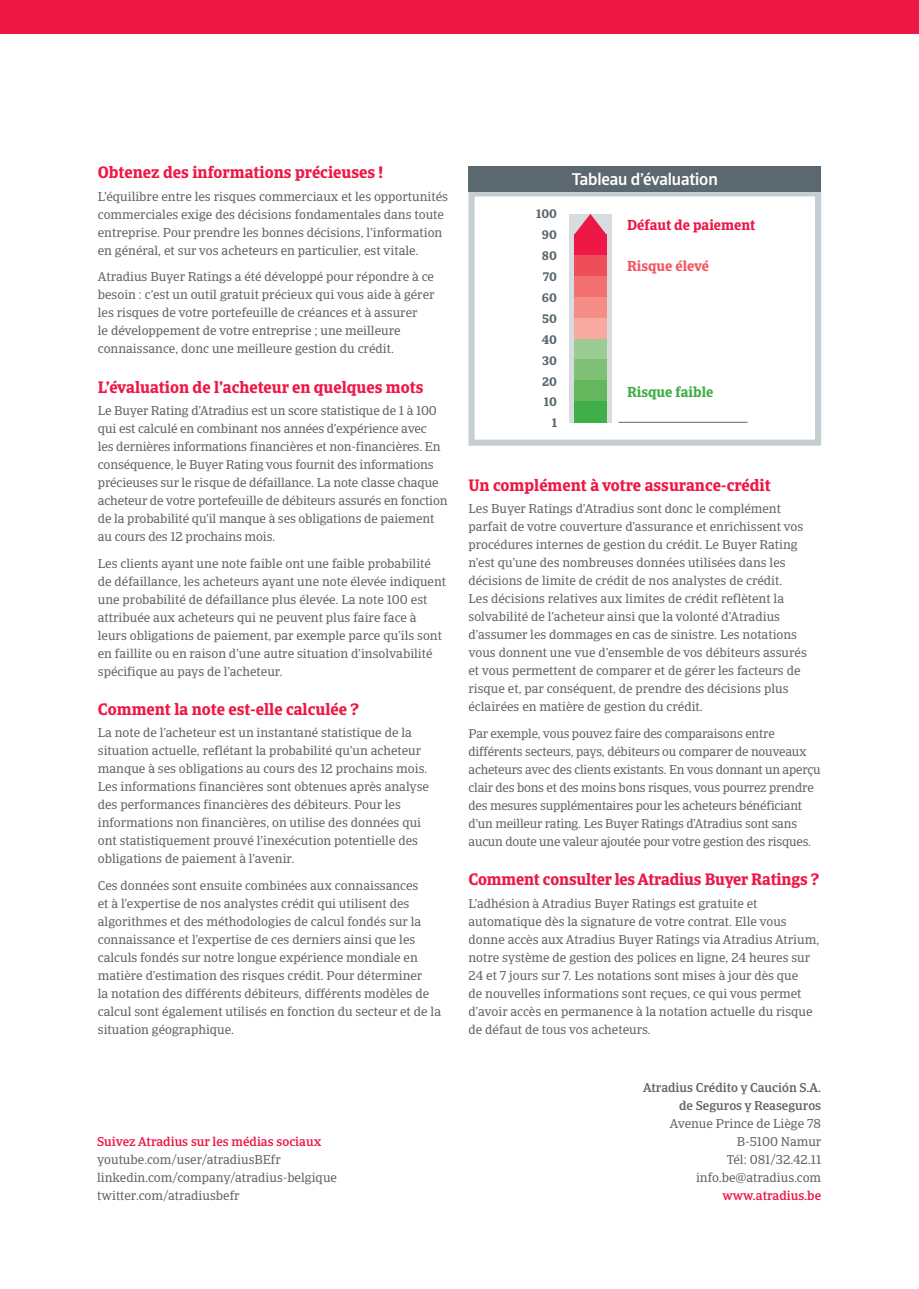
<style>
.page{position:relative;width:919px;height:1289px;background:#fff}
.page>*{position:absolute;margin:0;border:0;box-sizing:border-box;transform-origin:0 0}
.t1{font:500 16.8px "Catalana Sans";letter-spacing:-.01em;color:#fff}
.t2{font:700 16.5px "Catalana";color:#ed1845}
.t3{font:700 14.4px "Catalana";color:#ed1845}
.t4{font:700 14.4px "Catalana";color:#40ae49}
.t5{font:700 14.4px "Catalana";color:#f0595f}
.t6{font:12.75px/18px "Catalana";color:#636366}
.t7{font:500 12.75px "Catalana";color:#ed1845}
.t8{font:500 12.75px/18px "Catalana";color:#636366;text-align:right}
.t9{font:700 12.3px/20.9px "Catalana";color:#5b686f;text-align:right}
</style>
<div class="page">
<div style="left:0;top:0;width:918px;height:34px;background:#ed1845"></div>
<div style="left:468px;top:190px;width:353px;height:255px;border:6px solid #c5cdd1"></div>
<div style="left:468px;top:166px;width:353px;height:25px;background:#5b686f"></div>
<div style="left:569px;top:214px;width:42px;height:209px;background:#d7dce0"></div>
<div style="left:574px;top:234px;width:32px;height:21px;background:#ed1845"></div>
<div style="left:574px;top:255px;width:32px;height:21px;background:#ef4d59"></div>
<div style="left:574px;top:276px;width:32px;height:21px;background:#f2706d"></div>
<div style="left:574px;top:297px;width:32px;height:21px;background:#f48d86"></div>
<div style="left:574px;top:318px;width:32px;height:21px;background:#f8aaa1"></div>
<div style="left:574px;top:339px;width:32px;height:21px;background:#9bcc91"></div>
<div style="left:574px;top:360px;width:32px;height:21px;background:#7fc077"></div>
<div style="left:574px;top:381px;width:32px;height:21px;background:#65b75d"></div>
<div style="left:574px;top:402px;width:32px;height:21px;background:#40ae49"></div>
<svg style="left:575px;top:214px;width:31px;height:20px"></svg>
<hr style="left:618px;top:422px;width:129px;height:1px;background:#5b686f">
<p class="t2" style="left:98px;top:162px;width:287px">Obtenez des informations précieuses !</p>
<p class="t6" style="left:98px;top:187px;width:351px">L’équilibre entre les risques commerciaux et les opportunités commerciales exige des décisions fondamentales dans toute entreprise. Pour prendre les bonnes décisions, l’information en général, et sur vos acheteurs en particulier, est vitale.</p>
<p class="t6" style="left:98px;top:268px;width:338px">Atradius Buyer Ratings a été développé pour répondre à ce besoin : c’est un outil gratuit précieux qui vous aide à gérer les risques de votre portefeuille de créances et à assurer<br>le développement de votre entreprise ; une meilleure connaissance, donc une meilleure gestion du crédit.</p>
<p class="t2" style="left:98px;top:377px;width:327px">L’évaluation de l’acheteur en quelques mots</p>
<p class="t6" style="left:98px;top:401px;width:351px">Le Buyer Rating d’Atradius est un score statistique de 1 à 100 qui est calculé en combinant nos années d’expérience avec<br>les dernières informations financières et non-financières. En conséquence, le Buyer Rating vous fournit des informations précieuses sur le risque de défaillance. La note classe chaque acheteur de votre portefeuille de débiteurs assurés en fonction de la probabilité qu’il manque à ses obligations de paiement au cours des 12 prochains mois.</p>
<p class="t6" style="left:98px;top:554px;width:350px">Les clients ayant une note faible ont une faible probabilité de défaillance, les acheteurs ayant une note élevée indiquent une probabilité de défaillance plus élevée. La note 100 est attribuée aux acheteurs qui ne peuvent plus faire face à leurs obligations de paiement, par exemple parce qu’ils sont en faillite ou en raison d’une autre situation d’insolvabilité spécifique au pays de l’acheteur.</p>
<p class="t2" style="left:98px;top:699px;width:263px">Comment la note est-elle calculée ?</p>
<p class="t6" style="left:98px;top:724px;width:332px">La note de l’acheteur est un instantané statistique de la situation actuelle, reflétant la probabilité qu’un acheteur manque à ses obligations au cours des 12 prochains mois.<br>Les informations financières sont obtenues après analyse des performances financières des débiteurs. Pour les informations non financières, on utilise des données qui ont statistiquement prouvé l’inexécution potentielle des obligations de paiement à l’avenir.</p>
<p class="t6" style="left:98px;top:876px;width:345px">Ces données sont ensuite combinées aux connaissances<br>et à l’expertise de nos analystes crédit qui utilisent des algorithmes et des méthodologies de calcul fondés sur la connaissance et l’expertise de ces derniers ainsi que les calculs fondés sur notre longue expérience mondiale en matière d’estimation des risques crédit. Pour déterminer<br>la notation des différents débiteurs, différents modèles de calcul sont également utilisés en fonction du secteur et de la situation géographique.</p>
<p class="t7" style="left:97px;top:1133px;width:225px">Suivez Atradius sur les médias sociaux</p>
<p class="t6" style="left:97px;top:1150px;width:241px">youtube.com/user/atradiusBEfr linkedin.com/company/atradius-belgique twitter.com/atradiusbefr</p>
<p class="t9" style="left:536px;top:204px;width:22px">100<br>90<br>80<br>70<br>60<br>50<br>40<br>30<br>20<br>10<br>1</p>
<h1 class="t1" style="left:571px;top:169px;width:147px">Tableau d’évaluation</h1>
<p class="t3" style="left:627px;top:216px;width:130px">Défaut de paiement</p>
<p class="t5" style="left:627px;top:257px;width:83px">Risque élevé</p>
<p class="t4" style="left:627px;top:383px;width:88px">Risque faible</p>
<p class="t2" style="left:468px;top:475px;width:304px">Un complément à votre assurance-crédit</p>
<p class="t6" style="left:468px;top:500px;width:340px">Les Buyer Ratings d’Atradius sont donc le complément parfait de votre couverture d’assurance et enrichissent vos procédures internes de gestion du crédit. Le Buyer Rating n’est qu’une des nombreuses données utilisées dans les décisions de limite de crédit de nos analystes de crédit.<br>Les décisions relatives aux limites de crédit reflètent la solvabilité de l’acheteur ainsi que la volonté d’Atradius d’assumer les dommages en cas de sinistre. Les notations vous donnent une vue d’ensemble de vos débiteurs assurés et vous permettent de comparer et de gérer les facteurs de risque et, par conséquent, de prendre des décisions plus éclairées en matière de gestion du crédit.</p>
<p class="t6" style="left:468px;top:724px;width:353px">Par exemple, vous pouvez faire des comparaisons entre différents secteurs, pays, débiteurs ou comparer de nouveaux acheteurs avec des clients existants. En vous donnant un aperçu clair des bons et des moins bons risques, vous pourrez prendre des mesures supplémentaires pour les acheteurs bénéficiant d’un meilleur rating. Les Buyer Ratings d’Atradius sont sans aucun doute une valeur ajoutée pour votre gestion des risques.</p>
<p class="t2" style="left:468px;top:869px;width:352px">Comment consulter les Atradius Buyer Ratings ?</p>
<p class="t6" style="left:468px;top:894px;width:352px">L’adhésion à Atradius Buyer Ratings est gratuite et automatique dès la signature de votre contrat. Elle vous donne accès aux Atradius Buyer Ratings via Atradius Atrium, notre système de gestion des polices en ligne, 24 heures sur 24 et 7 jours sur 7. Les notations sont mises à jour dès que<br>de nouvelles informations sont reçues, ce qui vous permet d’avoir accès en permanence à la notation actuelle du risque de défaut de tous vos acheteurs.</p>
<p class="t8" style="left:643px;top:1078px;width:179px">Atradius Crédito y Caución S.A. de Seguros y Reaseguros</p>
<p class="t6" style="left:670px;top:1114px;width:153px;text-align:right">Avenue Prince de Liège 78<br>B-5100 Namur<br>Tél: 081/32.42.11 info.be@atradius.com</p>
<p class="t7" style="left:722px;top:1187px;width:100px">www.atradius.be</p>
</div>
